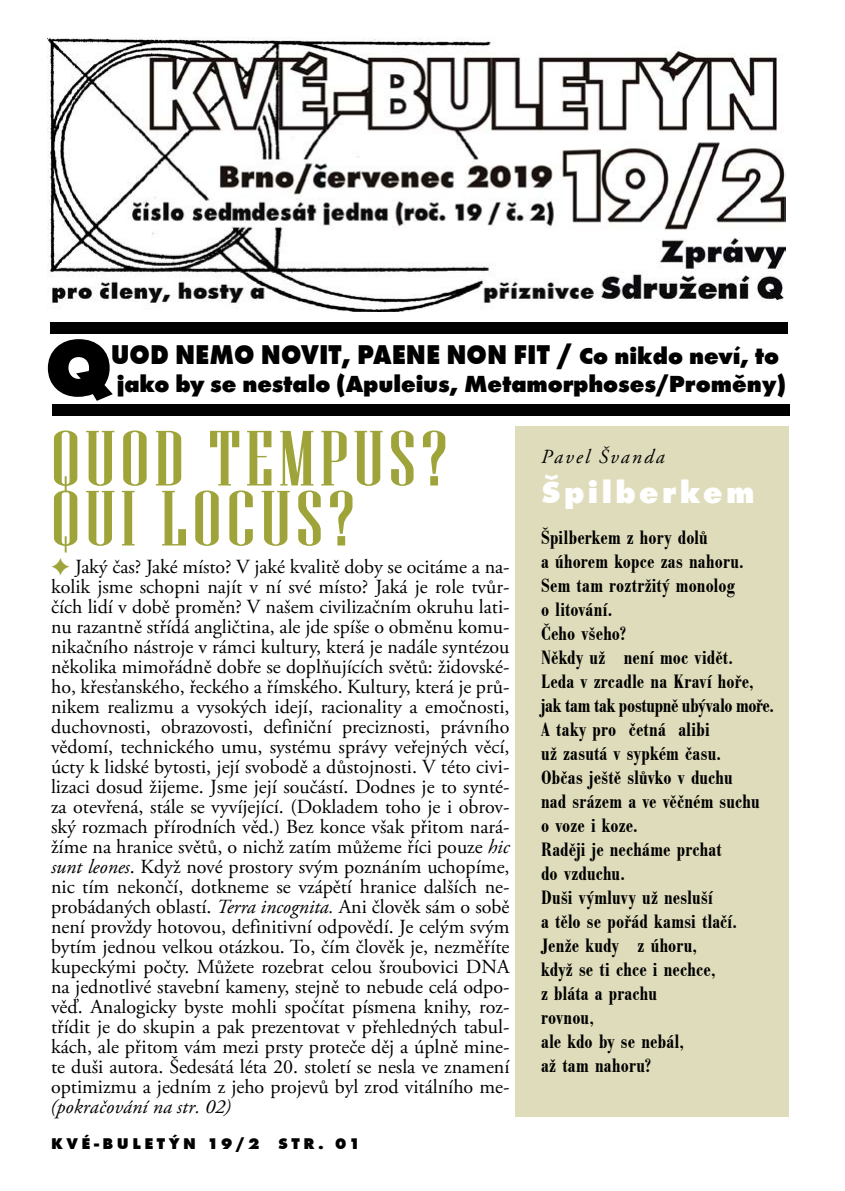
<style>
.page{position:relative;width:845px;height:1191px;background:#fff}
.page>*{position:absolute;margin:0;border:0;box-sizing:border-box;transform-origin:0 0}
.t1{font:800 84px "Futura TEE";color:#000}
.t2{font:78px/60px "Niagara Solid";letter-spacing:.05em;color:#9fa43a;scale:1.25 1}
.t3{font:700 32px "Futura TEE Extr";letter-spacing:.105em;color:#fff}
.t4{font:800 28px "Futura TEE";color:#000;scale:.9 1}
.t5{font:800 24px "Futura TEE";letter-spacing:-.005em;color:#000}
.t6{font:20px/20px "Adobe Garamond Pro";color:#000;text-align:justify}
.t7{font:600 condensed 20px/24px "Bodoni Antiqua TEE";letter-spacing:.01em;color:#000}
.t8{font:italic 20px "Adobe Garamond Pro";letter-spacing:.02em;color:#000}
.t9{font:italic 20px "Adobe Garamond Pro";letter-spacing:.105em;color:#000}
.t10{font:800 16px "Futura TEE";letter-spacing:.22em;color:#000}
.s1{font-size:24px}
.s2{font-style:italic}
</style>
<div class="page">
<div style="left:50px;top:322px;width:737px;height:11px;background:#000"></div>
<div style="left:52px;top:404px;width:737px;height:11px;background:#000"></div>
<div style="left:515px;top:426px;width:273px;height:690px;background:#dedcba"></div>
<img style="left:48px;top:38px;width:737px;height:273px">
<h1 class="t1" style="left:45px;top:317px;width:69px">Q</h1>
<h3 class="t4" style="left:111px;top:338px;width:744px">UOD NEMO NOVIT, PAENE NON FIT / <span class="s1">Co nikdo neví, to</span></h3>
<p class="t5" style="left:117px;top:369px;width:671px">jako by se nestalo (Apuleius, Metamorphoses/Proměny)</p>
<h2 class="t2" style="left:51px;top:429px;width:319px">QUOD TEMPUS?<br>QUI LOCUS?</h2>
<p class="t6" style="left:51px;top:557px;width:460px;text-indent:24px">Jaký čas? Jaké místo? V jaké kvalitě doby se ocitáme a na&shy;kolik jsme schopni najít v ní své místo? Jaká je role tvůr&shy;čích lidí v době proměn? V našem civilizačním okruhu lati&shy;nu razantně střídá angličtina, ale jde spíše o obměnu komu&shy;nikačního nástroje v rámci kultury, která je nadále syntézou několika mimořádně dobře se doplňujících světů: židovské&shy;ho, křesťanského, řeckého a římského. Kultury, která je prů&shy;nikem realizmu a vysokých idejí, racionality a emočnosti, duchovnosti, obrazovosti, definiční preciznosti, právního vědomí, technického umu, systému správy veřejných věcí, úcty k lidské bytosti, její svobodě a důstojnosti. V této civi&shy;lizaci dosud žijeme. Jsme její součástí. Dodnes je to synté&shy;za otevřená, stále se vyvíjející. (Dokladem toho je i obrov&shy;ský rozmach přírodních věd.) Bez konce však přitom nará&shy;žíme na hranice světů, o nichž zatím můžeme říci pouze <span class="s2">hic sunt leones</span>. Když nové prostory svým poznáním uchopíme, nic tím nekončí, dotkneme se vzápětí hranice dalších ne&shy;probádaných oblastí. <span class="s2">Terra incognita.</span> Ani člověk sám o sobě není provždy hotovou, definitivní odpovědí. Je celým svým bytím jednou velkou otázkou. To, čím člověk je, nezměříte kupeckými počty. Můžete rozebrat celou šroubovici DNA na jednotlivé stavební kameny, stejně to nebude celá odpo&shy;věď. Analogicky byste mohli spočítat písmena knihy, roz&shy;třídit je do skupin a pak prezentovat v přehledných tabul&shy;kách, ale přitom vám mezi prsty proteče děj a úplně mine&shy;te duši autora. Šedesátá léta 20. století se nesla ve znamení optimizmu a jedním z jeho projevů byl zrod vitálního me-</p>
<p class="t8" style="left:50px;top:1094px;width:182px">(pokračování na str. 02)</p>
<p class="t10" style="left:51px;top:1134px;width:310px">KVÉ-BULETÝN 19/2 STR. 01</p>
<p class="t9" style="left:541px;top:444px;width:125px">Pavel Švanda</p>
<h3 class="t3" style="left:541px;top:473px;width:215px">Špilberkem</h3>
<p class="t7" style="left:541px;top:525px;width:235px">Špilberkem z hory dolů<br>a úhorem kopce zas nahoru.<br>Sem tam roztržitý monolog<br>o litování.<br>Čeho všeho?<br>Někdy už není moc vidět.<br>Leda v zrcadle na Kraví hoře, jak tam tak postupně ubývalo moře.<br>A taky pro četná alibi<br>už zasutá v sypkém času.<br>Občas ještě slůvko v duchu<br>nad srázem a ve věčném suchu<br>o voze i koze.<br>Raději je necháme prchat<br>do vzduchu.<br>Duši výmluvy už nesluší<br>a tělo se pořád kamsi tlačí.<br>Jenže kudy z úhoru,<br>když se ti chce i nechce,<br>z bláta a prachu<br>rovnou,<br>ale kdo by se nebál,<br>až tam nahoru?</p>
</div>
